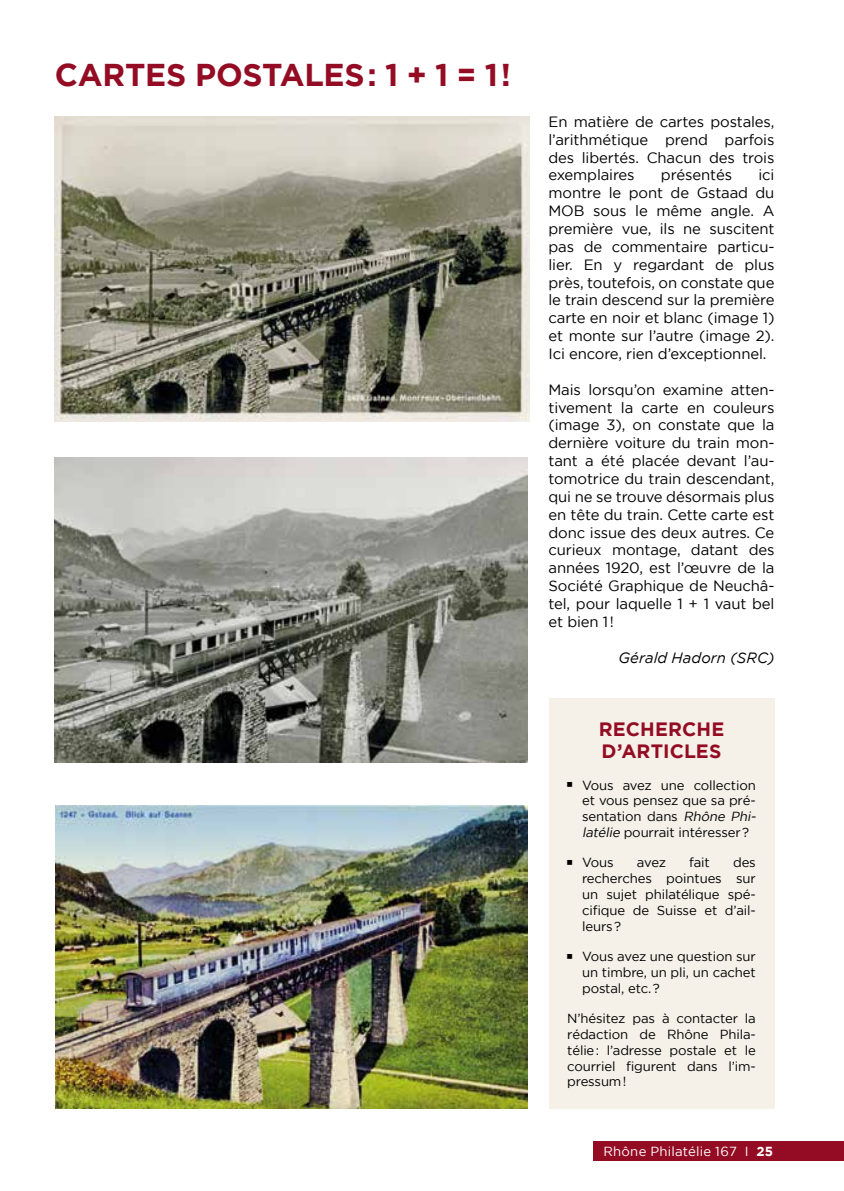
<style>
.page{position:relative;width:844px;height:1191px;background:#fff}
.page>*{position:absolute;margin:0;border:0;box-sizing:border-box;transform-origin:0 0}
.t1{font:700 31.5px "Gotham";letter-spacing:-.01em;color:#940c23}
.t2{font:700 19.25px/21.5px "Gotham";letter-spacing:.005em;color:#940c23}
.t3{font:14.88px/17.8px "Gotham";letter-spacing:-.01em;color:#000;text-align:justify}
.t4{font:italic 14.88px "Gotham";letter-spacing:.005em;color:#000}
.t5{font:13.12px/15.8px "Gotham";letter-spacing:-.01em;color:#000;text-align:justify}
.t6{font:13.12px "Gotham";letter-spacing:.02em;color:#fff}
.s1{font-style:italic}
.s2{font-weight:700}
</style>
<div class="page">
<div style="left:593px;top:1141px;width:250px;height:20px;background:#940c23"></div>
<img style="left:55px;top:117px;width:474px;height:305px">
<img style="left:55px;top:457px;width:472px;height:305px">
<img style="left:55px;top:805px;width:472px;height:304px">
<div style="left:548px;top:698px;width:226px;height:411px;background:#f5f1e9"></div>
<h1 class="t1" style="left:55px;top:57px;width:457px">CARTES POSTALES: 1 + 1 = 1!</h1>
<p class="t3" style="left:548px;top:112px;width:227px">En matière de cartes postales, l’arithmétique prend parfois des libertés. Chacun des trois exemplaires</p>
<p class="t3" style="left:660px;top:166px;width:73px">présentés</p>
<p class="t3" style="left:548px;top:166px;width:227px;text-indent:210px">ici montre le pont de Gstaad du MOB sous le même angle. A première vue, ils ne suscitent pas de commentaire particu&shy;lier. En y regardant de plus près, toutefois, on constate que le train descend sur la première carte en noir et blanc (image 1) et monte sur l’autre (image 2).<br>Ici encore, rien d’exceptionnel.</p>
<p class="t3" style="left:548px;top:380px;width:227px">Mais lorsqu’on examine atten&shy;tivement la carte en couleurs (image 3), on constate que la dernière voiture du train mon&shy;tant a été placée devant l’au&shy;tomotrice du train descendant, qui ne se trouve désormais plus en tête du train. Cette carte est donc issue des deux autres. Ce curieux montage, datant des années 1920, est l’œuvre de la Société Graphique de Neuchâ&shy;tel, pour laquelle 1 + 1 vaut bel et bien 1!</p>
<p class="t4" style="left:618px;top:649px;width:158px">Gérald Hadorn (SRC)</p>
<p class="t2" style="left:598px;top:718px;width:127px">RECHERCHE<br>D’ARTICLES</p>
<p class="t5" style="left:582px;top:777px;width:178px;text-align:left;text-indent:-15px">■ Vous avez une collection et vous pensez que sa pré&shy;sentation dans <span class="s1">Rhône Phi&shy;latélie</span> pourrait intéresser?</p>
<p class="t5" style="left:567px;top:854px;width:48px">■ Vous</p>
<p class="t5" style="left:636px;top:854px;width:31px">avez</p>
<p class="t5" style="left:689px;top:854px;width:22px">fait</p>
<p class="t5" style="left:582px;top:854px;width:175px;text-indent:151px">des recherches pointues sur un sujet philatélique spé&shy;cifique de Suisse et d’ail&shy;leurs?</p>
<p class="t5" style="left:582px;top:948px;width:175px;text-indent:-15px">■ Vous avez une question sur un timbre, un pli, un cachet postal, etc.?</p>
<p class="t5" style="left:567px;top:1010px;width:190px">N’hésitez pas à contacter la rédaction de Rhône Phila&shy;télie: l’adresse postale et le courriel figurent dans l’im&shy;pressum!</p>
<p class="t6" style="left:603px;top:1144px;width:171px">Rhône Philatélie 167 I <span class="s2">25</span></p>
</div>
